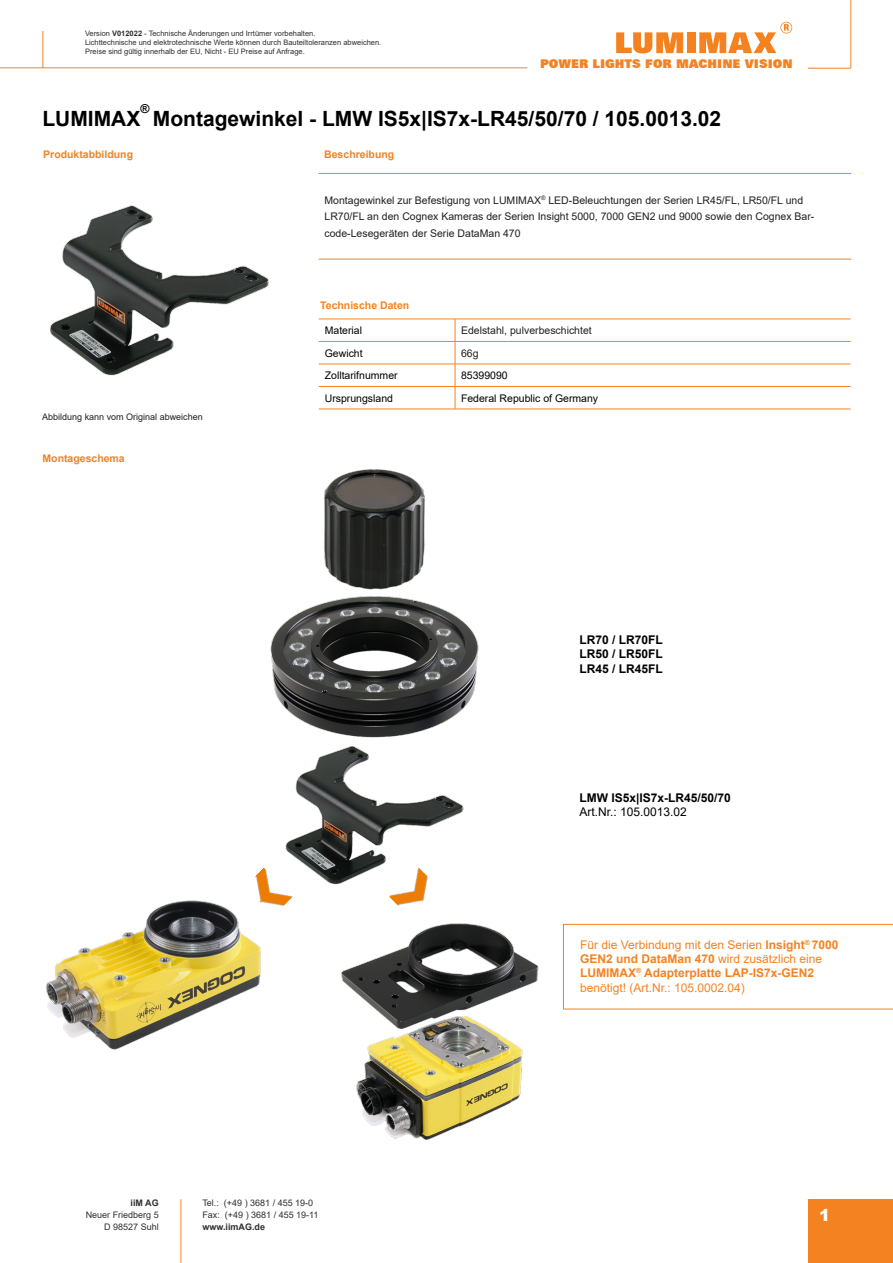
<style>
.page{position:relative;width:893px;height:1263px;background:#fff}
.page>*{position:absolute;margin:0;border:0;box-sizing:border-box;transform-origin:0 0}
.t1{font:700 21px "Arial";color:#000001}
.t2{font:900 16.5px "Arial";color:#fff}
.t3{font:700 12.3px "Arial";color:#000001}
.Schrift_Katalog_LUMI{font:700 12px/14.4px "Arial";color:#f58220}
.Schrift_Katalog_LUMI-2{font:700 12px "Arial";color:#000001}
.Schrift_Katalog_LUMI-3{font:12px "Arial";color:#f58220}
.t4{font:900 12px "Zurich BT";color:#f58220}
.Schrift_Katalog_LUMI-4{font:12px "Arial";color:#000001}
.LUMIMAX_Stichpunkte{font:10.5px/16.5px "Arial";color:#231f20}
.t5{font:700 10.5px "Arial";color:#f58220}
.Schrift_BOLD_Katalog{font:10.5px "Arial";color:#000001}
.Schrift_Katalog_LUMI-5{font:10.5px "Arial";color:#000001}
.Schrift_Katalog_LUMI-6{font:10.5px "Arial";color:#231f20}
.t6{font:9px/12px "Arial";color:#2f2f32;text-align:right}
.t7{font:9px "Arial";color:#231f20}
.t8{font:700 9px "Arial";color:#2f2f32}
.t9{font:7.5px/9px "Arial";color:#2f2f32}
.s1{font-weight:700}
.s2{font-weight:400}
</style>
<div class="page">
<div style="left:808px;top:1199px;width:85px;height:64px;background:#f58220"></div>
<hr style="left:43px;top:31px;width:1px;height:37px;background:#f58220">
<hr style="left:850px;top:0;width:1px;height:68px;background:#f58220">
<hr style="left:181px;top:1199px;width:1px;height:64px;background:#f58220">
<svg style="left:616px;top:32px;width:67px;height:21px"></svg>
<div style="left:687px;top:32px;width:8px;height:21px;background:#f58220"></div>
<svg style="left:699px;top:22px;width:93px;height:31px"></svg>
<hr style="left:808px;top:68px;width:43px;height:1px;background:#f58220">
<hr style="left:0;top:67px;width:527px;height:1px;background:#f58220">
<hr style="left:318px;top:173px;width:533px;height:1px;background:#f58220">
<hr style="left:318px;top:259px;width:533px;height:1px;background:#f58220">
<hr style="left:319px;top:319px;width:136px;height:1px;background:#f58220">
<hr style="left:455px;top:319px;width:395px;height:1px;background:#f58220">
<hr style="left:319px;top:341px;width:136px;height:1px;background:#f58220">
<hr style="left:455px;top:341px;width:395px;height:1px;background:#f58220">
<hr style="left:319px;top:364px;width:136px;height:1px;background:#f58220">
<hr style="left:455px;top:364px;width:395px;height:1px;background:#f58220">
<hr style="left:319px;top:386px;width:136px;height:1px;background:#f58220">
<hr style="left:455px;top:386px;width:395px;height:1px;background:#f58220">
<svg style="left:455px;top:319px;width:1px;height:90px"></svg>
<hr style="left:319px;top:409px;width:136px;height:1px;background:#f58220">
<hr style="left:455px;top:409px;width:395px;height:1px;background:#f58220">
<svg style="left:563px;top:924px;width:330px;height:85px"></svg>
<img style="left:255px;top:869px;width:38px;height:37px">
<img style="left:389px;top:896px;width:36px;height:1px">
<img style="left:50px;top:205px;width:219px;height:171px">
<img style="left:324px;top:469px;width:101px;height:113px">
<img style="left:270px;top:582px;width:209px;height:153px">
<img style="left:263px;top:735px;width:201px;height:161px">
<img style="left:45px;top:896px;width:219px;height:154px">
<img style="left:356px;top:1058px;width:166px;height:82px">
<img style="left:341px;top:897px;width:198px;height:161px">
<p class="t9" style="left:85px;top:29px;width:298px">Version <span class="s1">V012022</span> - Technische Änderungen und Irrtümer vorbehalten.<br>Lichttechnische und elektrotechnische Werte können durch Bauteiltoleranzen abweichen.<br>Preise sind gültig innerhalb der EU, Nicht - EU Preise auf Anfrage.</p>
<p class="t4" style="left:540px;top:57px;width:254px">POWER LIGHTS FOR MACHINE VISION</p>
<p class="t3" style="left:140px;top:100px;width:11px">®</p>
<p class="t1" style="left:153px;top:104px;width:570px">Montagewinkel - LMW IS5x|IS7x-LR45/50/70 / 105.0013.02</p>
<p class="t1" style="left:42px;top:104px;width:99px">LUMIMAX</p>
<p class="t5" style="left:43px;top:146px;width:91px">Produktabbildung</p>
<p class="t7" style="left:42px;top:411px;width:162px">Abbildung kann vom Original abweichen</p>
<p class="t5" style="left:43px;top:451px;width:84px">Montageschema</p>
<p class="t5" style="left:324px;top:146px;width:72px">Beschreibung</p>
<p class="LUMIMAX_Stichpunkte" style="left:324px;top:192px;width:491px">Montagewinkel zur Befestigung von LUMIMAX<sup>®</sup> LED-Beleuchtungen der Serien LR45/FL, LR50/FL und<br>LR70/FL an den Cognex Kameras der Serien Insight 5000, 7000 GEN2 und 9000 sowie den Cognex Bar&shy;code-Lesegeräten der Serie DataMan 470</p>
<p class="t5" style="left:320px;top:298px;width:91px">Technische Daten</p>
<p class="Schrift_BOLD_Katalog" style="left:325px;top:323px;width:39px">Material</p>
<p class="Schrift_Katalog_LUMI-6" style="left:461px;top:323px;width:132px">Edelstahl, pulverbeschichtet</p>
<p class="Schrift_BOLD_Katalog" style="left:325px;top:346px;width:39px">Gewicht</p>
<p class="Schrift_Katalog_LUMI-6" style="left:461px;top:346px;width:19px">66g</p>
<p class="Schrift_BOLD_Katalog" style="left:325px;top:368px;width:74px">Zolltarifnummer</p>
<p class="Schrift_Katalog_LUMI-5" style="left:461px;top:368px;width:48px">85399090</p>
<p class="Schrift_BOLD_Katalog" style="left:325px;top:391px;width:70px">Ursprungsland</p>
<p class="Schrift_Katalog_LUMI-5" style="left:461px;top:391px;width:139px">Federal Republic of Germany</p>
<p class="Schrift_Katalog_LUMI-2" style="left:579px;top:631px;width:85px">LR70 / LR70FL</p>
<p class="Schrift_Katalog_LUMI-2" style="left:579px;top:646px;width:85px">LR50 / LR50FL</p>
<p class="Schrift_Katalog_LUMI-2" style="left:579px;top:660px;width:85px">LR45 / LR45FL</p>
<p class="Schrift_Katalog_LUMI-2" style="left:579px;top:789px;width:153px">LMW IS5x|IS7x-LR45/50/70</p>
<p class="Schrift_Katalog_LUMI-4" style="left:579px;top:804px;width:109px">Art.Nr.: 105.0013.02</p>
<p class="Schrift_Katalog_LUMI" style="left:580px;top:937px;width:260px"><span class="s2">Für die Verbindung mit den Serien</span> Insight<sup>®</sup> 7000<br>GEN2 und DataMan 470 <span class="s2">wird zusätzlich eine<br></span>LUMIMAX<sup>®</sup> Adapterplatte LAP-IS7x-GEN2</p>
<p class="Schrift_Katalog_LUMI-3" style="left:580px;top:979px;width:166px">benötigt! (Art.Nr.: 105.0002.04)</p>
<p class="t8" style="left:131px;top:1197px;width:30px">iiM AG</p>
<p class="t6" style="left:86px;top:1209px;width:75px">Neuer Friedberg 5<br>D 98527 Suhl</p>
<p class="t6" style="left:202px;top:1197px;width:118px;text-align:left">Tel.: (+49 ) 3681 / 455 19-0<br>Fax: (+49 ) 3681 / 455 19-11</p>
<p class="t8" style="left:202px;top:1221px;width:64px">www.iimAG.de</p>
<h2 class="t2" style="left:819px;top:1203px;width:13px">1</h2>
</div>
